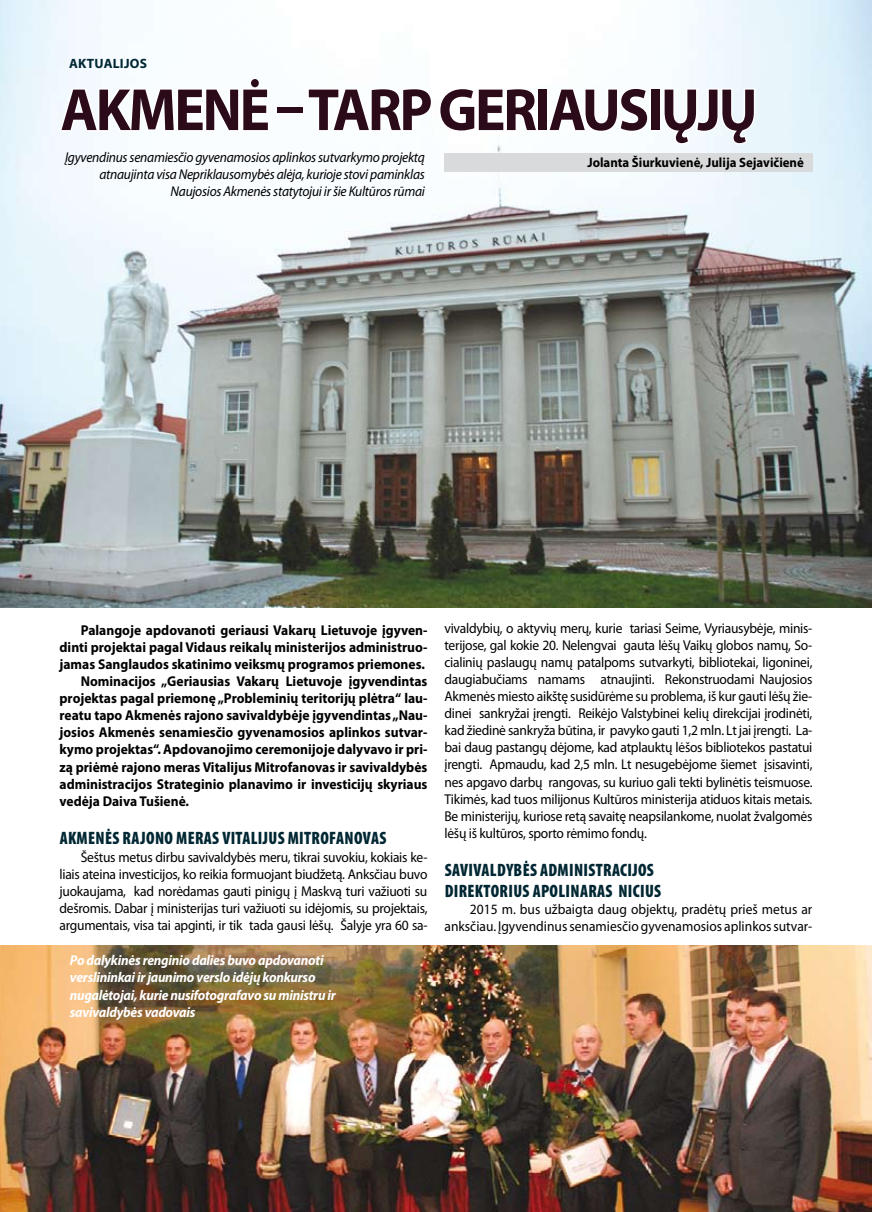
<style>
.page{position:relative;width:872px;height:1212px;background:#fff}
.page>*{position:absolute;margin:0;border:0;box-sizing:border-box;transform-origin:0 0}
.t1{font:700 60px "Myriad Pro";letter-spacing:-.04em;color:#2b0a19;scale:.95 1}
.t2{font:900 condensed 18px/21.6px "Myriad Pro";letter-spacing:.02em;color:#002733;scale:.95 1}
.t3{font:14.25px/17.1px "Myriad Pro";color:#000;text-align:justify;scale:.95 1}
.t4{font:700 14.25px "Myriad Pro";color:#000;scale:.95 1}
.t5{font:italic 14.25px/17.1px "Myriad Pro";letter-spacing:-.02em;color:#000;text-align:right;scale:.95 1}
.t6{font:italic 700 14.25px/17.1px "Myriad Pro";letter-spacing:-.02em;color:#fff;scale:.95 1}
.t7{font:700 13.5px "Myriad Pro";color:#000;scale:.95 1}
.t8{font:700 13.5px "Myriad Pro";letter-spacing:.02em;color:#002733}
</style>
<div class="page">
<img style="left:0;top:0;width:871px;height:608px">
<svg style="left:57px;top:52px;width:593px;height:82px"></svg>
<svg style="left:661px;top:87px;width:96px;height:59px"></svg>
<div style="left:444px;top:153px;width:369px;height:18px;background:#d9dadb"></div>
<img style="left:0;top:945px;width:871px;height:267px">
<p class="t8" style="left:69px;top:55px;width:79px">AKTUALIJOS</p>
<h1 class="t1" style="left:61px;top:71px;width:526px">Akmenė – tarp geriausi</h1>
<h1 class="t1" style="left:661px;top:71px;width:103px">ųjų</h1>
<p class="t7" style="left:587px;top:153px;width:229px">Jolanta Šiurkuvienė, Julija Sejavičienė</p>
<p class="t5" style="left:65px;top:148px;width:380px">Įgyvendinus senamiesčio gyvenamosios aplinkos sutvarkymo projektą atnaujinta visa Nepriklausomybės alėja, kurioje stovi paminklas<br>Naujosios Akmenės statytojui ir šie Kultūros rūmai</p>
<p class="t4" style="left:81px;top:621px;width:366px">Palangoje apdovanoti geriausi Vakarų Lietuvoje įgyven-</p>
<p class="t4" style="left:60px;top:638px;width:389px">dinti projektai pagal Vidaus reikalų ministerijos administruo-</p>
<p class="t4" style="left:60px;top:655px;width:386px">jamas Sanglaudos skatinimo veiksmų programos priemones.</p>
<p class="t4" style="left:81px;top:672px;width:366px">Nominacijos „Geriausias Vakarų Lietuvoje įgyvendintas</p>
<p class="t4" style="left:60px;top:689px;width:389px">projektas pagal priemonę „Probleminių teritorijų plėtra“ lau-</p>
<p class="t4" style="left:60px;top:706px;width:389px">reatu tapo Akmenės rajono savivaldybėje įgyvendintas „Nau-</p>
<p class="t4" style="left:60px;top:723px;width:389px">josios Akmenės senamiesčio gyvenamosios aplinkos sutvar-</p>
<p class="t4" style="left:60px;top:740px;width:389px">kymo projektas“. Apdovanojimo ceremonijoje dalyvavo ir pri-</p>
<p class="t4" style="left:60px;top:757px;width:389px">zą priėmė rajono meras Vitalijus Mitrofanovas ir savivaldybės</p>
<p class="t4" style="left:60px;top:774px;width:389px">administracijos Strateginio planavimo ir investicijų skyriaus</p>
<p class="t4" style="left:60px;top:792px;width:138px">vedėja Daiva Tušienė.</p>
<p class="t2" style="left:60px;top:827px;width:345px">AKMENĖS RAJONO MERAS VITALIJUS MITROFANOVAS</p>
<p class="t3" style="left:60px;top:848px;width:389px;text-indent:21px">Šeštus metus dirbu savivaldybės meru, tikrai suvokiu, kokiais ke&shy;liais ateina investicijos, ko reikia formuojant biudžetą. Anksčiau buvo juokaujama, kad norėdamas gauti pinigų į Maskvą turi važiuoti su dešromis. Dabar į ministerijas turi važiuoti su idėjomis, su projektais, argumentais, visa tai apginti, ir tik tada gausi lėšų. Šalyje yra 60 sa-</p>
<p class="t6" style="left:70px;top:951px;width:281px">Po dalykinės renginio dalies buvo apdovanoti verslininkai ir jaunimo verslo idėjų konkurso nugalėtojai, kurie nusifotografavo su ministru ir savivaldybės vadovais</p>
<p class="t3" style="left:444px;top:619px;width:389px">vivaldybių, o aktyvių merų, kurie tariasi Seime, Vyriausybėje, minis&shy;terijose, gal kokie 20. Nelengvai gauta lėšų Vaikų globos namų, So&shy;cialinių paslaugų namų patalpoms sutvarkyti, bibliotekai, ligoninei, daugiabučiams namams atnaujinti. Rekonstruodami Naujosios Akmenės miesto aikštę susidūrėme su problema, iš kur gauti lėšų žie&shy;dinei sankryžai įrengti. Reikėjo Valstybinei kelių direkcijai įrodinėti, kad žiedinė sankryža būtina, ir pavyko gauti 1,2 mln. Lt jai įrengti. La&shy;bai daug pastangų dėjome, kad atplauktų lėšos bibliotekos pastatui įrengti. Apmaudu, kad 2,5 mln. Lt nesugebėjome šiemet įsisavinti, nes apgavo darbų rangovas, su kuriuo gali tekti bylinėtis teismuose.<br>Tikimės, kad tuos milijonus Kultūros ministerija atiduos kitais metais.<br>Be ministerijų, kuriose retą savaitę neapsilankome, nuolat žvalgomės lėšų iš kultūros, sporto rėmimo fondų.</p>
<p class="t2" style="left:445px;top:858px;width:229px">SAVIVALDYBĖS ADMINISTRACIJOS<br>DIREKTORIUS APOLINARAS NICIUS</p>
<p class="t3" style="left:444px;top:901px;width:389px;text-align:right">2015 m. bus užbaigta daug objektų, pradėtų prieš metus ar anksčiau. Įgyvendinus senamiesčio gyvenamosios aplinkos sutvar-</p>
</div>
